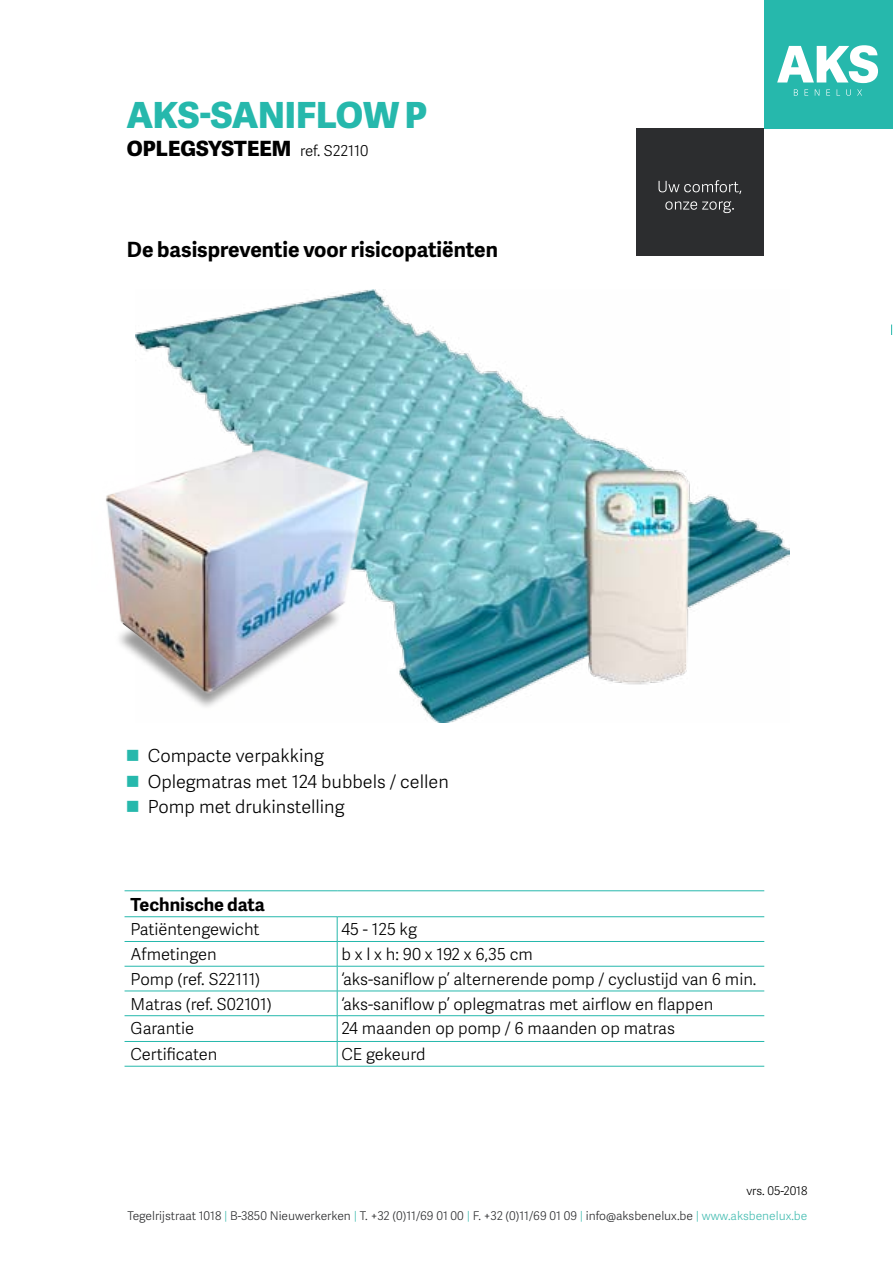
<style>
.page{position:relative;width:893px;height:1263px;background:#fff}
.page>*{position:absolute;margin:0;border:0;box-sizing:border-box;transform-origin:0 0}
.t1{font:800 36px "Adelle Sans";color:#26b8ac}
.t2{font:700 21px "Adelle Sans";color:#000}
.t3{font:800 21px "Adelle Sans";color:#000}
.t4{font:300 18px "Adelle Sans";color:#000}
.t5{font:700 18px "Adelle Sans";color:#000}
.t6{font:300 16.5px "Adelle Sans";color:#000}
.t7{font:300 15px "Adelle Sans";color:#000}
.t8{font:300 12px "Adelle Sans";color:#2c2d2f}
.t9{font:300 12px "Adelle Sans";color:#000}
.s1{font-weight:800;font-size:21px}
.s2{color:#48beb3}
</style>
<div class="page">
<div style="left:636px;top:128px;width:128px;height:128px;background:#2c2d2f"></div>
<svg style="left:658px;top:180px;width:83px;height:14px"></svg>
<svg style="left:665px;top:201px;width:69px;height:12px"></svg>
<div style="left:764px;top:0;width:129px;height:128px;background:#26b8ac"></div>
<svg style="left:777px;top:45px;width:101px;height:38px"></svg>
<svg style="left:794px;top:89px;width:4px;height:7px"></svg>
<svg style="left:805px;top:89px;width:3px;height:7px"></svg>
<svg style="left:815px;top:89px;width:4px;height:7px"></svg>
<svg style="left:826px;top:89px;width:4px;height:7px"></svg>
<svg style="left:846px;top:89px;width:5px;height:7px"></svg>
<svg style="left:857px;top:89px;width:5px;height:7px"></svg>
<img style="left:136px;top:290px;width:653px;height:432px">
<hr style="left:125px;top:916px;width:212px;height:1px;background:#26b8ac">
<hr style="left:337px;top:916px;width:427px;height:1px;background:#26b8ac">
<svg style="left:337px;top:917px;width:1px;height:149px"></svg>
<hr style="left:125px;top:1066px;width:212px;height:1px;background:#26b8ac">
<hr style="left:337px;top:1066px;width:427px;height:1px;background:#26b8ac">
<hr style="left:125px;top:890px;width:212px;height:1px;background:#26b8ac">
<hr style="left:337px;top:890px;width:427px;height:1px;background:#26b8ac">
<hr style="left:125px;top:941px;width:212px;height:1px;background:#26b8ac">
<hr style="left:125px;top:966px;width:212px;height:1px;background:#26b8ac">
<hr style="left:125px;top:991px;width:212px;height:1px;background:#26b8ac">
<hr style="left:125px;top:1015px;width:212px;height:1px;background:#26b8ac">
<hr style="left:337px;top:941px;width:427px;height:1px;background:#26b8ac">
<hr style="left:337px;top:966px;width:427px;height:1px;background:#26b8ac">
<hr style="left:337px;top:991px;width:427px;height:1px;background:#26b8ac">
<hr style="left:337px;top:1015px;width:427px;height:1px;background:#26b8ac">
<hr style="left:125px;top:1041px;width:212px;height:1px;background:#26b8ac">
<hr style="left:337px;top:1041px;width:427px;height:1px;background:#26b8ac">
<img style="left:105px;top:422px;width:284px;height:295px">
<h1 class="t1" style="left:127px;top:88px;width:302px">AKS-SANIFLOW P</h1>
<p class="t3" style="left:127px;top:133px;width:15px">OPL</p>
<p class="t7" style="left:168px;top:140px;width:202px"><span class="s1">EGSYSTEEM</span> ref. S22110</p>
<p class="t2" style="left:127px;top:234px;width:373px">De basispreventie voor risicopatiënten</p>
<p class="t4" style="left:127px;top:743px;width:198px"><sup>■</sup> Compacte verpakking</p>
<p class="t4" style="left:127px;top:768px;width:323px"><sup>■</sup> Oplegmatras met 124 bubbels / cellen</p>
<p class="t4" style="left:127px;top:794px;width:219px"><sup>■</sup> Pomp met drukinstelling</p>
<p class="t5" style="left:131px;top:891px;width:136px">Technische data</p>
<p class="t6" style="left:131px;top:918px;width:130px">Patiëntengewicht</p>
<p class="t6" style="left:341px;top:918px;width:77px">45 - 125 kg</p>
<p class="t6" style="left:131px;top:943px;width:88px">Afmetingen</p>
<p class="t6" style="left:341px;top:943px;width:193px">b x l x h: 90 x 192 x 6,35 cm</p>
<p class="t6" style="left:131px;top:967px;width:131px">Pomp (ref. S22111)</p>
<p class="t6" style="left:341px;top:967px;width:417px">‘aks-saniflow p’ alternerende pomp / cyclustijd van 6 min.</p>
<p class="t6" style="left:131px;top:992px;width:143px">Matras (ref. S02101)</p>
<p class="t6" style="left:341px;top:992px;width:373px">‘aks-saniflow p’ oplegmatras met airflow en flappen</p>
<p class="t6" style="left:131px;top:1017px;width:65px">Garantie</p>
<p class="t6" style="left:341px;top:1017px;width:335px">24 maanden op pomp / 6 maanden op matras</p>
<p class="t6" style="left:131px;top:1042px;width:88px">Certificaten</p>
<p class="t6" style="left:341px;top:1042px;width:86px">CE gekeurd</p>
<p class="t9" style="left:746px;top:1182px;width:63px">vrs. 05-2018</p>
<p class="t8" style="left:128px;top:1208px;width:681px">Tegelrijstraat 1018 <span class="s2">|</span> B-3850 Nieuwerkerken <span class="s2">|</span> T. +32 (0)11/69 01 00 <span class="s2">|</span> F. +32 (0)11/69 01 09 <span class="s2">|</span> info@aksbenelux.be <span class="s2">| www.aksbenelux.be</span></p>
</div>
